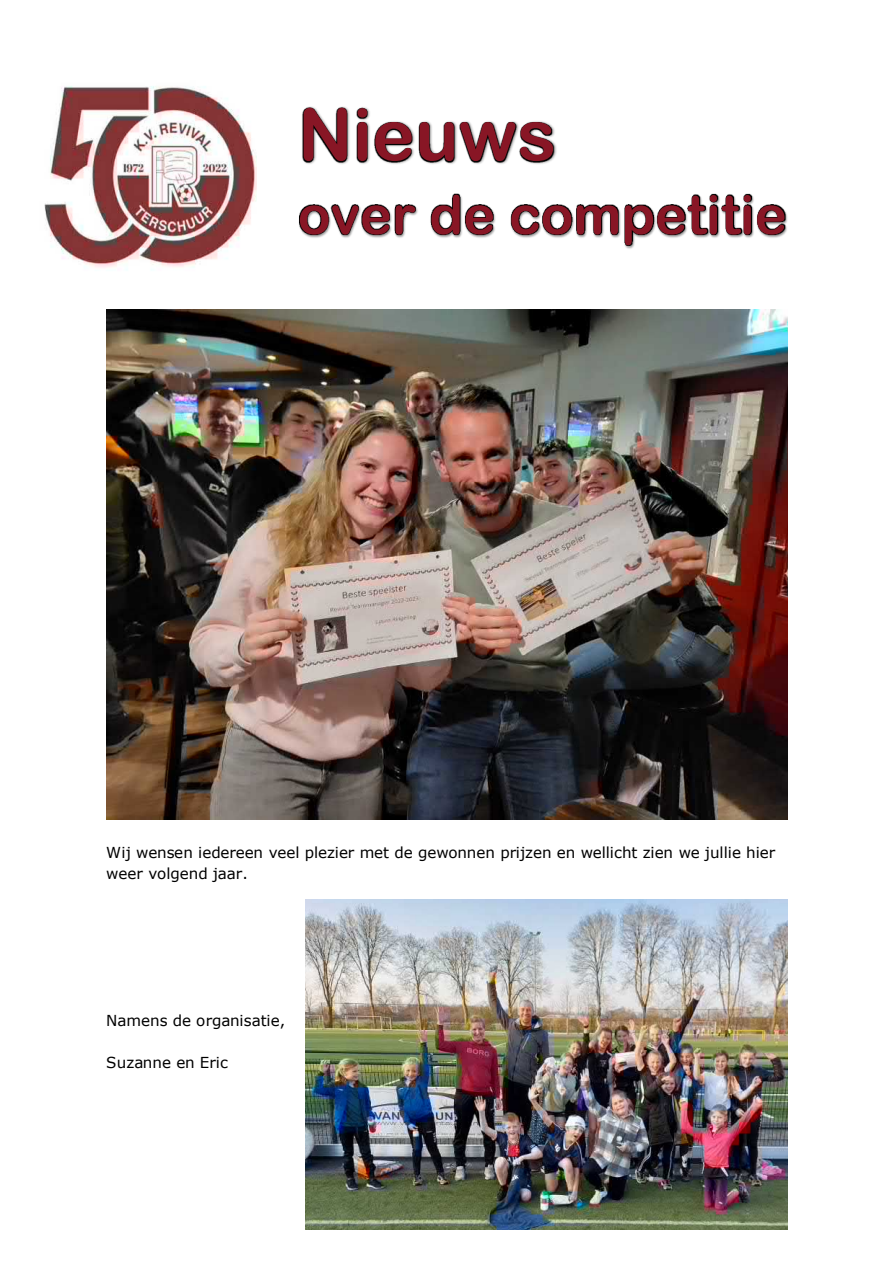
<style>
.page{position:relative;width:893px;height:1263px;background:#fff}
.page>*{position:absolute;margin:0;border:0;box-sizing:border-box;transform-origin:0 0}
.t1{font:72px "Arial Rounded MT Bold";color:#881625}
.t2{font:54px "Arial Rounded MT Bold";color:#881625}
.t3{font:15.15px/20.9px "Verdana";color:#000}
</style>
<div class="page">
<img style="left:44px;top:86px;width:212px;height:184px">
<img style="left:302px;top:106px;width:255px;height:57px">
<img style="left:299px;top:193px;width:489px;height:56px">
<img style="left:305px;top:900px;width:482px;height:330px">
<img style="left:106px;top:309px;width:681px;height:510px">
<h1 class="t1" style="left:298px;top:92px;width:260px">Nieuws</h1>
<h2 class="t2" style="left:298px;top:183px;width:490px">over de competitie</h2>
<p class="t3" style="left:106px;top:842px;width:670px">Wij wensen iedereen veel plezier met de gewonnen prijzen en wellicht zien we jullie hier weer volgend jaar.</p>
<p class="t3" style="left:106px;top:1009px;width:181px">Namens de organisatie,</p>
<p class="t3" style="left:106px;top:1051px;width:123px">Suzanne en Eric</p>
</div>
